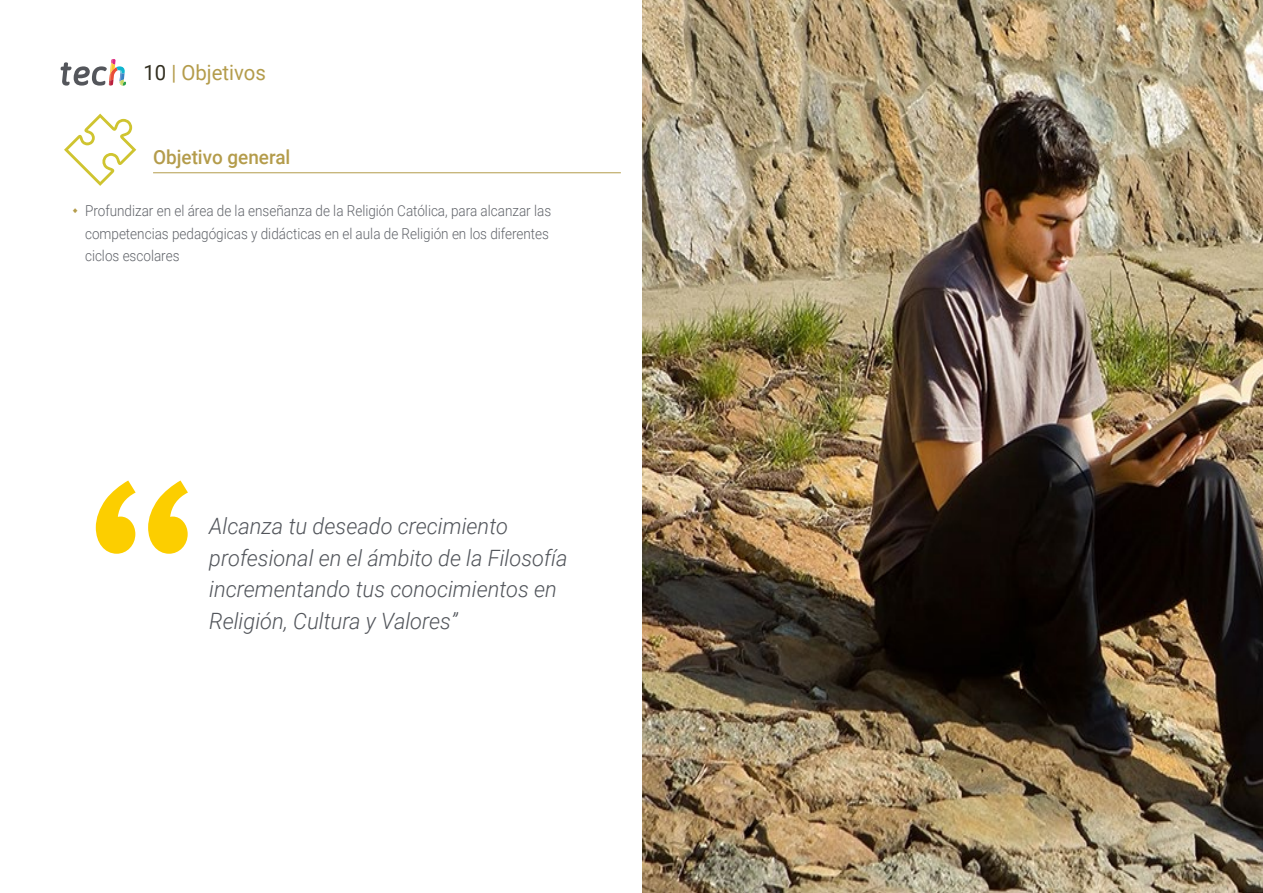
<style>
.page{position:relative;width:1263px;height:893px;background:#fff}
.page>*{position:absolute;margin:0;border:0;box-sizing:border-box;transform-origin:0 0}
.t1{font:italic 300 22.5px/31.5px "Roboto";color:#52555b}
.t2{font:21px "Roboto";color:#b49c4b}
.t3{font:500 19.5px "Roboto";color:#b49c4b}
.t4{font:300 15px/22.5px "Roboto";color:#61646a;scale:.9 1}
.s1{color:#312e20}
</style>
<div class="page">
<hr style="left:153px;top:172px;width:468px;height:1px;background:#b49c4b">
<svg style="left:64px;top:114px;width:72px;height:72px"></svg>
<img style="left:642px;top:0;width:621px;height:893px">
<svg style="left:96px;top:480px;width:92px;height:74px"></svg>
<svg style="left:61px;top:59px;width:65px;height:27px"></svg>
<h2 class="t2" style="left:144px;top:57px;width:124px"><span class="s1">10</span> | Objetivos</h2>
<h3 class="t3" style="left:153px;top:144px;width:139px">Objetivo general</h3>
<p class="t4" style="left:85px;top:199px;width:519px">Profundizar en el área de la enseñanza de la Religión Católica, para alcanzar las competencias pedagógicas y didácticas en el aula de Religión en los diferentes ciclos escolares</p>
<h1 class="t1" style="left:209px;top:509px;width:360px">Alcanza tu deseado crecimiento profesional en el ámbito de la Filosofía incrementando tus conocimientos en Religión, Cultura y Valores”</h1>
</div>
